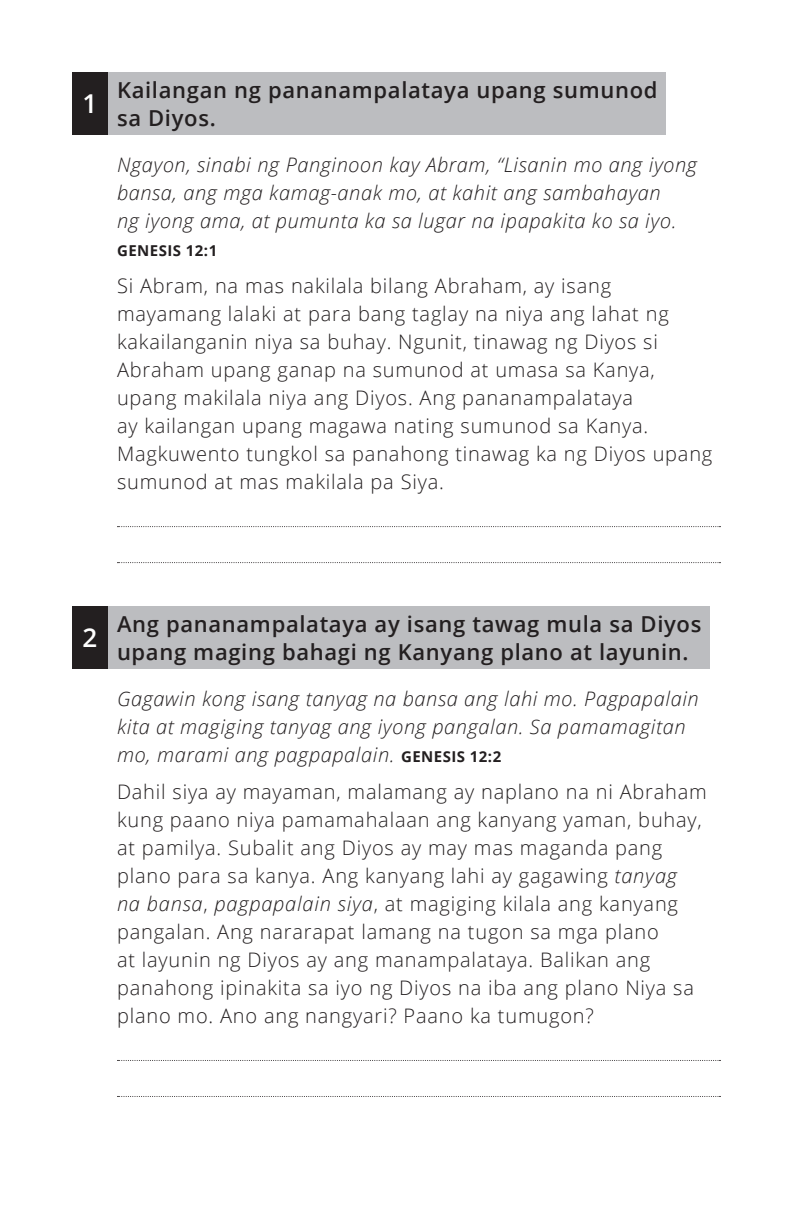
<style>
.page{position:relative;width:792px;height:1224px;background:#fff}
.page>*{position:absolute;margin:0;border:0;box-sizing:border-box;transform-origin:0 0}
.point_num{font:600 26px "Open Sans";color:#fff}
.point_title_01a{font:600 22px/28px "Open Sans";letter-spacing:.03em;color:#231f20}
.point_body_text_01{font:300 20px/28px "Open Sans";letter-spacing:.04em;color:#231f20}
.point_verse_text{font:italic 300 20px/28px "Open Sans";letter-spacing:.03em;color:#231f20}
.point_verse_text-2{font:700 15px "Open Sans";letter-spacing:.03em;color:#231f20}
.s1{font-weight:700;font-style:normal;font-size:15px}
.s2{font-style:italic}
</style>
<div class="page">
<svg style="left:118px;top:526px;width:603px;height:1px"></svg>
<svg style="left:118px;top:562px;width:603px;height:1px"></svg>
<svg style="left:118px;top:1060px;width:603px;height:1px"></svg>
<svg style="left:118px;top:1096px;width:603px;height:1px"></svg>
<div style="left:72px;top:72px;width:36px;height:63px;background:#231f20"></div>
<div style="left:108px;top:72px;width:558px;height:63px;background:#bcbdc0"></div>
<div style="left:72px;top:606px;width:36px;height:63px;background:#231f20"></div>
<div style="left:108px;top:606px;width:602px;height:63px;background:#bcbdc0"></div>
<p class="point_num" style="left:83px;top:86px;width:16px">1</p>
<p class="point_title_01a" style="left:117px;top:75px;width:542px">Kailangan ng pananampalataya upang sumunod sa Diyos.</p>
<p class="point_verse_text" style="left:117px;top:150px;width:582px">Ngayon, sinabi ng Panginoon kay Abram, “Lisanin mo ang iyong bansa, ang mga kamag-anak mo, at kahit ang sambahayan<br>ng iyong ama, at pumunta ka sa lugar na ipapakita ko sa iyo.</p>
<p class="point_verse_text-2" style="left:117px;top:240px;width:102px">GENESIS 12:1</p>
<p class="point_body_text_01" style="left:117px;top:271px;width:597px">Si Abram, na mas nakilala bilang Abraham, ay isang mayamang lalaki at para bang taglay na niya ang lahat ng kakailanganin niya sa buhay. Ngunit, tinawag ng Diyos si Abraham upang ganap na sumunod at umasa sa Kanya, upang makilala niya ang Diyos. Ang pananampalataya<br>ay kailangan upang magawa nating sumunod sa Kanya.<br>Magkuwento tungkol sa panahong tinawag ka ng Diyos upang sumunod at mas makilala pa Siya.</p>
<p class="point_num" style="left:83px;top:620px;width:16px">2</p>
<p class="point_title_01a" style="left:117px;top:609px;width:586px">Ang pananampalataya ay isang tawag mula sa Diyos upang maging bahagi ng Kanyang plano at layunin.</p>
<p class="point_verse_text" style="left:117px;top:684px;width:583px">Gagawin kong isang tanyag na bansa ang lahi mo. Pagpapalain kita at magiging tanyag ang iyong pangalan. Sa pamamagitan mo, marami ang pagpapalain. <span class="s1">GENESIS 12:2</span></p>
<p class="point_body_text_01" style="left:117px;top:777px;width:591px">Dahil siya ay mayaman, malamang ay naplano na ni Abraham kung paano niya pamamahalaan ang kanyang yaman, buhay, at pamilya. Subalit ang Diyos ay may mas maganda pang plano para sa kanya. Ang kanyang lahi ay gagawing <span class="s2">tanyag<br>na bansa</span>, <span class="s2">pagpapalain siya</span>, at magiging kilala ang kanyang pangalan. Ang nararapat lamang na tugon sa mga plano<br>at layunin ng Diyos ay ang manampalataya. Balikan ang panahong ipinakita sa iyo ng Diyos na iba ang plano Niya sa plano mo. Ano ang nangyari? Paano ka tumugon?</p>
</div>
